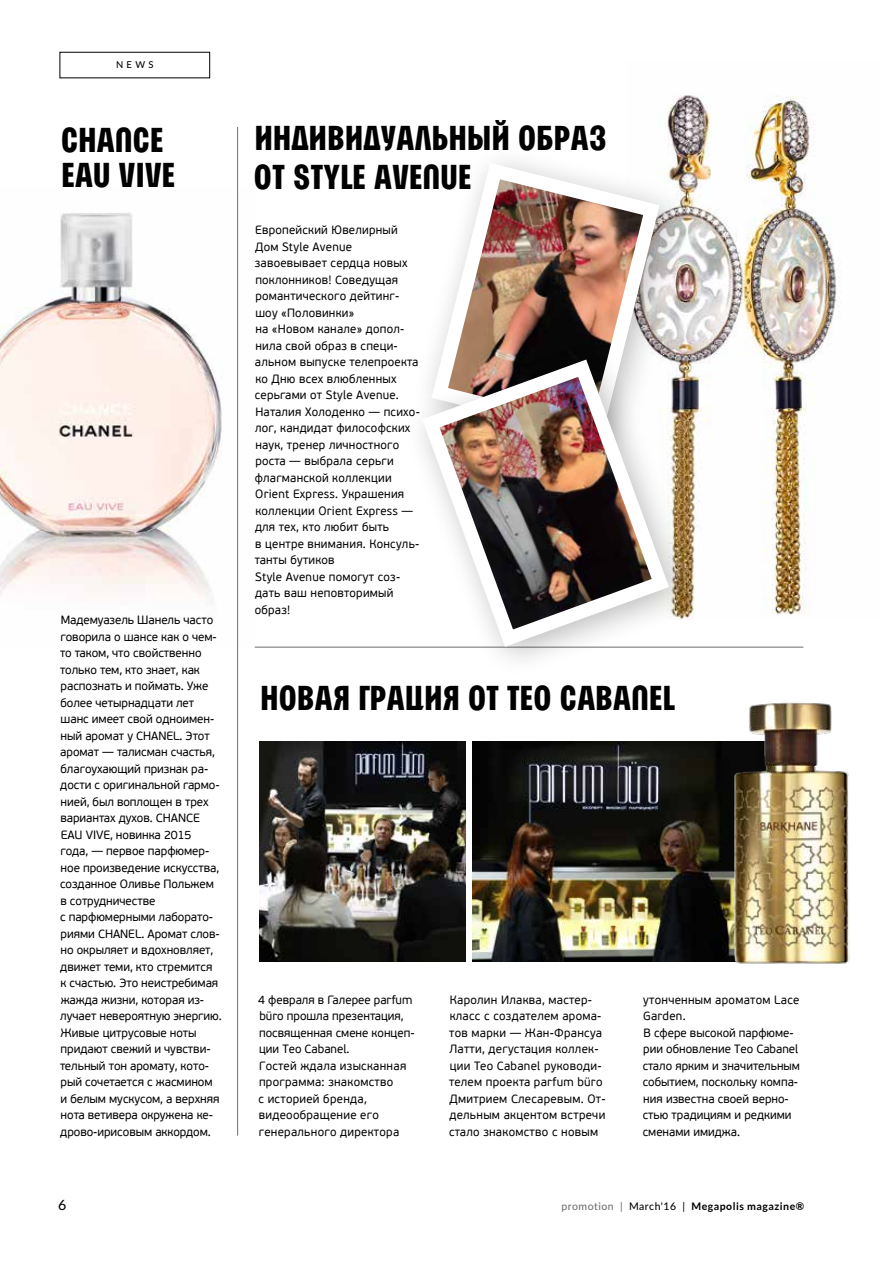
<style>
.page{position:relative;width:893px;height:1263px;background:#fff}
.page>*{position:absolute;margin:0;border:0;box-sizing:border-box;transform-origin:0 0}
.t1{font:34.5px/39px "Parangon 510 C";letter-spacing:.01em;color:#000}
.t2{font:500 15px "Lato";color:#000}
.t3{font:12px/16.5px "PF Beau Sans Pro";color:#000}
.t4{font:12px/16.5px "PF Beau Sans Pro";letter-spacing:.02em;color:#000}
.t5{font:700 10.5px "Lato";letter-spacing:.05em;color:#000}
.t6{font:500 9.45px "Lato";color:#000}
.s1{font-weight:500;color:#6d6e71}
.s2{font-weight:500}
</style>
<div class="page">
<img style="left:0;top:186px;width:255px;height:461px">
<hr style="left:237px;top:127px;width:1px;height:1008px;background:#6d6e71">
<hr style="left:255px;top:647px;width:548px;height:1px;background:#6d6e71">
<img style="left:667px;top:95px;width:174px;height:520px">
<img style="left:260px;top:741px;width:206px;height:220px">
<img style="left:473px;top:741px;width:250px;height:220px">
<img style="left:723px;top:702px;width:127px;height:262px">
<div style="left:412px;top:143px;width:279px;height:329px;background:#000;opacity:.26"></div>
<img style="left:423px;top:155px;width:245px;height:185px">
<div style="left:403px;top:340px;width:298px;height:338px;background:#000;opacity:.26"></div>
<img style="left:413px;top:351px;width:265px;height:304px">
<p class="t6" style="left:116px;top:58px;width:39px">NEWS</p>
<h1 class="t1" style="left:61px;top:125px;width:115px;line-height:34.5px">CHANCE<br>EAU VIVE</h1>
<p class="t3" style="left:60px;top:612px;width:163px">Мадемуазель Шанель часто говорила о шансе как о чем&shy;то таком, что свойственно только тем, кто знает, как распознать и поймать. Уже более четырнадцати лет шанс имеет свой одноимен&shy;ный аромат у CHANEL. Этот аромат — талисман счастья, благоухающий признак ра&shy;дости с оригинальной гармо&shy;нией, был воплощен в трех вариантах духов. CHANCE<br>EAU VIVE, новинка 2015<br>года, — первое парфюмер&shy;ное произведение искусства, созданное Оливье Польжем в сотрудничестве<br>с парфюмерными лаборато&shy;риями CHANEL. Аромат слов&shy;но окрыляет и вдохновляет, движет теми, кто стремится<br>к счастью. Это неистребимая жажда жизни, которая из&shy;лучает невероятную энергию.<br>Живые цитрусовые ноты придают свежий и чувстви&shy;тельный тон аромату, кото&shy;рый сочетается с жасмином<br>и белым мускусом, а верхняя нота ветивера окружена ке&shy;дрово-ирисовым аккордом.</p>
<h1 class="t1" style="left:254px;top:120px;width:354px">ИНДИВИДУАЛЬНЫЙ ОБРАЗ<br>ОТ STYLE AVENUE</h1>
<p class="t4" style="left:255px;top:222px;width:167px">Европейский Ювелирный<br>Дом Style Avenue завоевывает сердца новых поклонников! Соведущая романтического дейтинг&shy;шоу «Половинки»<br>на «Новом канале» допол&shy;нила свой образ в специ&shy;альном выпуске телепроекта ко Дню всех влюбленных серьгами от Style Avenue.<br>Наталия Холоденко — психо&shy;лог, кандидат философских наук, тренер личностного роста — выбрала серьги флагманской коллекции<br>Orient Express. Украшения коллекции Orient Express — для тех, кто любит быть<br>в центре внимания. Консуль&shy;танты бутиков<br>Style Avenue помогут соз&shy;дать ваш неповторимый образ!</p>
<h1 class="t1" style="left:261px;top:681px;width:415px">НОВАЯ ГРАЦИЯ ОТ TEO CABANEL</h1>
<p class="t4" style="left:258px;top:991px;width:158px">4 февраля в Галерее parfum büro прошла презентация, посвященная смене концеп&shy;ции Teo Cabanel.<br>Гостей ждала изысканная программа: знакомство<br>с историей бренда, видеообращение его генерального директора</p>
<p class="t4" style="left:449px;top:991px;width:158px">Каролин Илаква, мастер&shy;класс с создателем арома&shy;тов марки — Жан-Франсуа<br>Латти, дегустация коллек&shy;ции Teo Cabanel руководи&shy;телем проекта parfum büro<br>Дмитрием Слесаревым. От&shy;дельным акцентом встречи стало знакомство с новым</p>
<p class="t3" style="left:643px;top:991px;width:159px">утонченным ароматом Lace<br>Garden.<br>В сфере высокой парфюме&shy;рии обновление Teo Cabanel стало ярким и значительным событием, поскольку компа&shy;ния известна своей верно&shy;стью традициям и редкими сменами имиджа.</p>
<p class="t2" style="left:58px;top:1194px;width:10px">6</p>
<p class="t5" style="left:561px;top:1200px;width:244px"><span class="s1">promotion |</span> <span class="s2">March'16 |</span> Megapolis magazine®</p>
</div>
